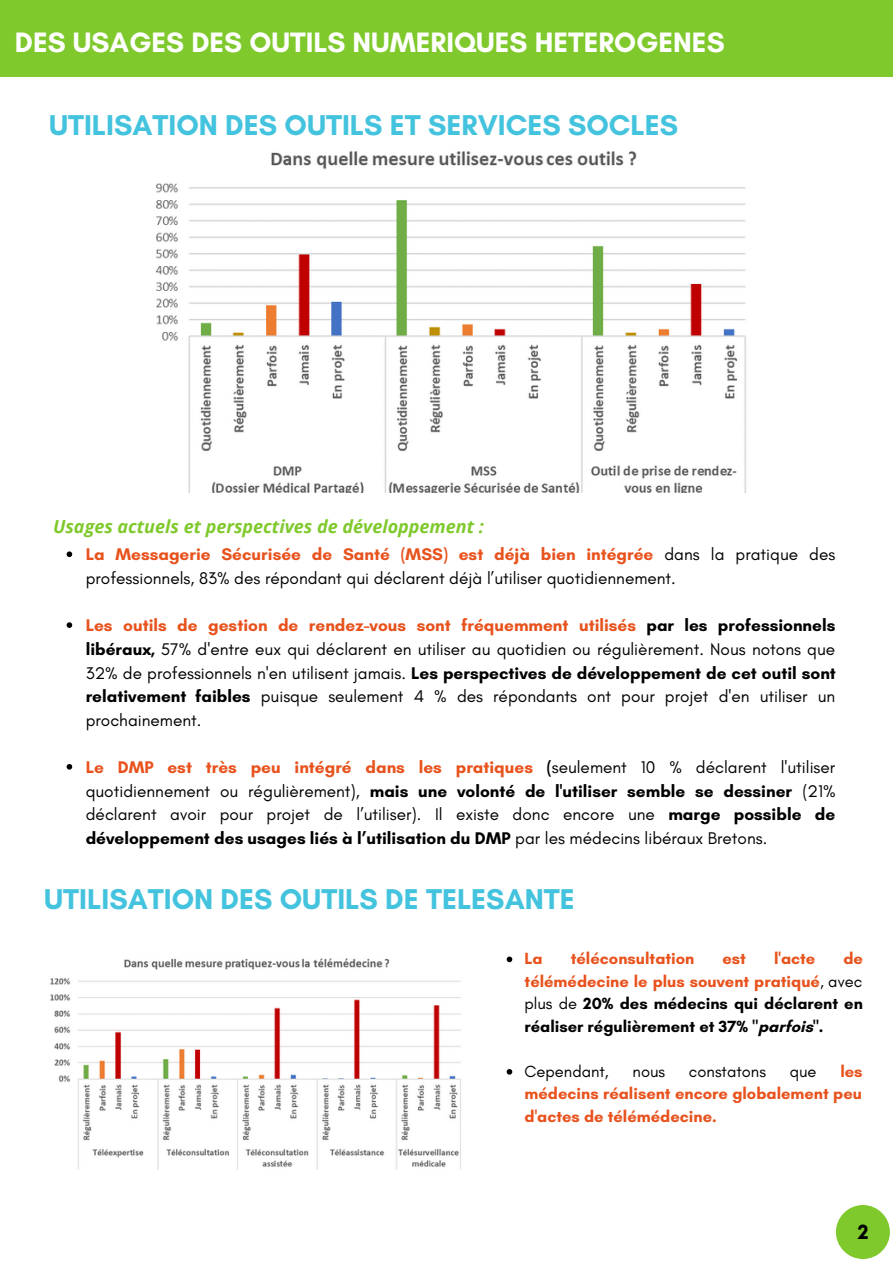
<style>
.page{position:relative;width:893px;height:1264px;background:#fff}
.page>*{position:absolute;margin:0;border:0;box-sizing:border-box;transform-origin:0 0}
.t1{font:700 29.25px "Glacial Indifference";color:#43c3dd}
.t2{font:700 28.5px "Glacial Indifference";color:#fff}
.t3{font:700 21px "Glacial Indifference";color:#000}
.t4{font:italic 700 18px "Open Sans";color:#7fc92c}
.t5{font:17.25px/23.5px "Glacial Indifference";color:#000;text-align:justify}
.t6{font:700 16.5px/22.5px "Glacial Indifference";color:#000;text-align:justify}
.t7{font:700 16.5px/22.5px "Glacial Indifference";color:#e8521d;text-align:justify}
.t8{font:16.5px "Glacial Indifference";color:#000}
.s1{font-weight:700;color:#e8521d}
.s2{font-weight:700}
.s3{color:#e8521d}
.s4{font-weight:400}
</style>
<div class="page">
<div style="left:0;top:0;width:892px;height:76px;background:#7fc92c"></div>
<img style="left:155px;top:151px;width:591px;height:342px">
<svg style="left:67px;top:551px;width:5px;height:6px"></svg>
<svg style="left:67px;top:622px;width:5px;height:6px"></svg>
<svg style="left:67px;top:764px;width:5px;height:5px"></svg>
<div style="left:835px;top:1204px;width:54px;height:54px;background:#7fc92c;border-radius:50%"></div>
<img style="left:50px;top:958px;width:411px;height:212px">
<svg style="left:506px;top:956px;width:6px;height:6px"></svg>
<svg style="left:506px;top:1069px;width:6px;height:5px"></svg>
<h2 class="t2" style="left:15px;top:25px;width:711px">DES USAGES DES OUTILS NUMERIQUES HETEROGENES</h2>
<h1 class="t1" style="left:49px;top:107px;width:630px">UTILISATION DES OUTILS ET SERVICES SOCLES</h1>
<p class="t4" style="left:53px;top:513px;width:432px">Usages actuels et perspectives de développement :</p>
<p class="t5" style="left:86px;top:542px;width:751px"><span class="s1">La Messagerie Sécurisée de Santé (MSS) est déjà bien intégrée</span> dans la pratique des professionnels, 83% des répondant qui déclarent déjà l’utiliser quotidiennement.</p>
<p class="t5" style="left:86px;top:613px;width:751px"><span class="s1">Les outils de gestion de rendez-vous sont fréquemment utilisés</span> <span class="s2">par les professionnels libéraux,</span> 57% d'entre eux qui déclarent en utiliser au quotidien ou régulièrement. Nous notons que 32% de professionnels n'en utilisent jamais. <span class="s2">Les perspectives de développement de cet outil sont relativement faibles</span> puisque seulement 4 % des répondants ont pour projet d'en utiliser un prochainement.</p>
<p class="t5" style="left:86px;top:755px;width:751px"><span class="s1">Le DMP est très peu intégré dans les pratiques</span> <span class="s2">(</span>seulement 10 % déclarent l'utiliser quotidiennement ou régulièrement), <span class="s2">mais une volonté de l'utiliser semble se dessiner</span> (21% déclarent avoir pour projet de l’utiliser). Il existe donc encore une <span class="s2">marge possible de développement des usages liés à l’utilisation du DMP</span> par les médecins libéraux Bretons.</p>
<h1 class="t1" style="left:44px;top:881px;width:532px">UTILISATION DES OUTILS DE TELESANTE</h1>
<p class="t6" style="left:524px;top:947px;width:340px;text-indent:319px"><span class="s3">de télémédecine le plus souvent pratiqué</span><span class="s4">, avec plus de</span> 20% des médecins qui déclarent en réaliser régulièrement et 37% "parfois".</p>
<p class="t8" style="left:524px;top:1061px;width:86px">Cependant,</p>
<p class="t8" style="left:632px;top:1061px;width:34px">nous</p>
<p class="t8" style="left:689px;top:1061px;width:78px">constatons</p>
<p class="t8" style="left:789px;top:1061px;width:28px">que</p>
<p class="t7" style="left:524px;top:947px;width:20px">La</p>
<p class="t7" style="left:570px;top:947px;width:125px">téléconsultation</p>
<p class="t7" style="left:722px;top:947px;width:25px">est</p>
<p class="t7" style="left:774px;top:947px;width:43px">l'acte</p>
<p class="t7" style="left:524px;top:1059px;width:339px;text-indent:316px">les médecins réalisent encore globalement peu d'actes de télémédecine.</p>
<p class="t3" style="left:857px;top:1218px;width:12px">2</p>
</div>
